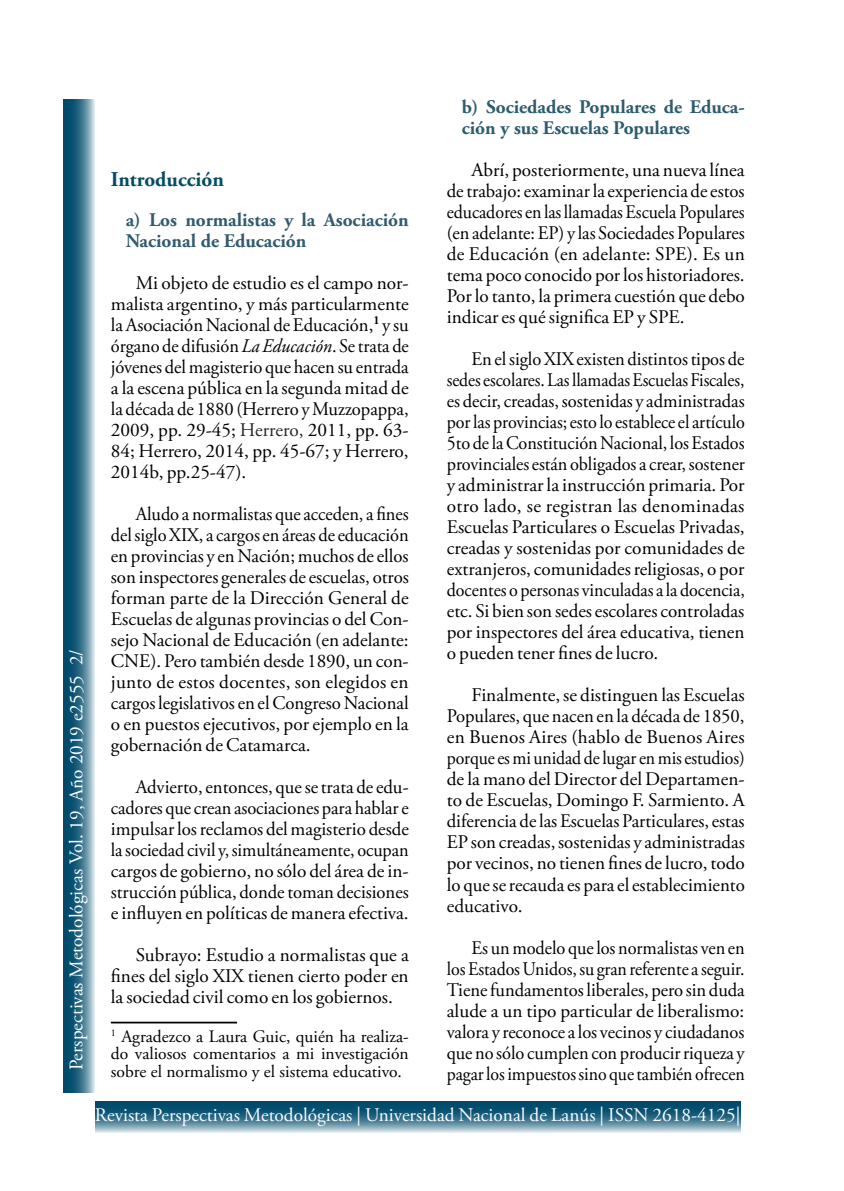
<style>
.page{position:relative;width:844px;height:1191px;background:#fff}
.page>*{position:absolute;margin:0;border:0;box-sizing:border-box;transform-origin:0 0}
.t1{font:700 21px "Adobe Garamond Pro";color:#044e64}
.t2{font:19.25px/21px "Adobe Garamond Pro";color:#000;text-align:justify}
.t3{font:19.25px/21px "Adobe Garamond Pro";color:#000;text-align:justify;scale:.96 1}
.t4{font:19.25px/21px "Adobe Garamond Pro";color:#000;text-align:justify;scale:.95 1}
.t5{font:19.25px "Adobe Garamond Pro";color:#fbfdfe}
.t6{font:700 19.25px/21px "Adobe Garamond Pro";color:#2d5c6e}
.t7{font:700 19.25px/21px "Adobe Garamond Pro";color:#315b6e}
.t8{font:19.25px "Adobe Garamond Pro";color:#fff}
.t9{font:17.5px/17.5px "Adobe Garamond Pro";color:#000;text-align:justify}
.s1{font-style:italic}
.s2{color:#26282a}
</style>
<div class="page">
<svg style="left:64px;top:99px;width:31px;height:993px;background:#457b93"></svg>
<svg style="left:95px;top:1101px;width:645px;height:32px;background:#437a92"></svg>
<hr style="left:111px;top:1021px;width:126px;height:2px;background:#000">
<p class="t8" style="left:65px;top:1070px;width:422px;rotate:-90deg">Perspectivas Metodológicas Vol. 19, Año 2019 e2555 2/</p>
<p class="t1" style="left:111px;top:167px;width:114px">Introducción</p>
<p class="t7" style="left:126px;top:209px;width:284px">a) Los normalistas y la Asociación<br>Nacional de Educación</p>
<p class="t2" style="left:111px;top:273px;width:299px;text-indent:25px">Mi objeto de estudio es el campo nor&shy;malista argentino, y más particularmente la Asociación Nacional de Educación,<sup>1</sup> y su órgano de difusión <span class="s1">La Educación</span>. Se trata de jóvenes del magisterio que hacen su entrada a la escena pública en la segunda mitad de la década de 1880 (Herrero y Muzzopappa, 2009, pp. 29-45; <span class="s2">Herrero,</span> 2011, pp. 63- 84; Herrero, 2014, pp. 45-67; y Herrero, 2014b, pp.25-47).</p>
<p class="t3" style="left:111px;top:504px;width:312px;text-indent:25px">Aludo a normalistas que acceden, a fines del siglo XIX, a cargos en áreas de educación en provincias y en Nación; muchos de ellos son inspectores generales de escuelas, otros forman parte de la Dirección General de Escuelas de algunas provincias o del Con&shy;sejo Nacional de Educación (en adelante:<br>CNE). Pero también desde 1890, un con&shy;junto de estos docentes, son elegidos en cargos legislativos en el Congreso Nacional o en puestos ejecutivos, por ejemplo en la gobernación de Catamarca.</p>
<p class="t2" style="left:111px;top:777px;width:299px;text-indent:25px">Advierto, entonces, que se trata de edu&shy;cadores que crean asociaciones para hablar e impulsar los reclamos del magisterio desde la sociedad civil y, simultáneamente, ocupan cargos de gobierno, no sólo del área de in&shy;strucción pública, donde toman decisiones e influyen en políticas de manera efectiva.</p>
<p class="t2" style="left:111px;top:945px;width:299px;text-indent:25px">Subrayo: Estudio a normalistas que a fines del siglo XIX tienen cierto poder en la sociedad civil como en los gobiernos.</p>
<p class="t9" style="left:111px;top:1028px;width:299px"><sup>1</sup> Agradezco a Laura Guic, quién ha realiza&shy;do valiosos comentarios a mi investigación sobre el normalismo y el sistema educativo.</p>
<p class="t6" style="left:461px;top:97px;width:284px">b) Sociedades Populares de Educa&shy;ción y sus Escuelas Populares</p>
<p class="t2" style="left:446px;top:160px;width:299px;text-indent:25px">Abrí, posteriormente, una nueva línea de trabajo: examinar la experiencia de estos educadores en las llamadas Escuela Populares (en adelante: EP) y las Sociedades Populares de Educación (en adelante: SPE). Es un tema poco conocido por los historiadores.<br>Por lo tanto, la primera cuestión que debo indicar es qué significa EP y SPE.</p>
<p class="t3" style="left:446px;top:349px;width:312px;text-indent:25px">En el siglo XIX existen distintos tipos de sedes escolares. Las llamadas Escuelas Fiscales, es decir, creadas, sostenidas y administradas por las provincias; esto lo establece el artículo 5to de la Constitución Nacional, los Estados provinciales están obligados a crear, sostener y administrar la instrucción primaria. Por otro lado, se registran las denominadas Escuelas Particulares o Escuelas Privadas, creadas y sostenidas por comunidades de extranjeros, comunidades religiosas, o por docentes o personas vinculadas a la docencia, etc. Si bien son sedes escolares controladas por inspectores del área educativa, tienen o pueden tener fines de lucro.</p>
<p class="t2" style="left:446px;top:685px;width:299px;text-indent:25px">Finalmente, se distinguen las Escuelas Populares, que nacen en la década de 1850, en Buenos Aires (hablo de Buenos Aires porque es mi unidad de lugar en mis estudios) de la mano del Director del Departamen&shy;to de Escuelas, Domingo F. Sarmiento. A diferencia de las Escuelas Particulares, estas EP son creadas, sostenidas y administradas por vecinos, no tienen fines de lucro, todo lo que se recauda es para el establecimiento educativo.</p>
<p class="t4" style="left:446px;top:937px;width:315px;text-indent:25px">Es un modelo que los normalistas ven en los Estados Unidos, su gran referente a seguir.<br>Tiene fundamentos liberales, pero sin duda alude a un tipo particular de liberalismo: valora y reconoce a los vecinos y ciudadanos que no sólo cumplen con producir riqueza y pagar los impuestos sino que también ofrecen</p>
<p class="t5" style="left:95px;top:1102px;width:646px">Revista Perspectivas Metodológicas | Universidad Nacional de Lanús | ISSN 2618-4125|</p>
</div>
